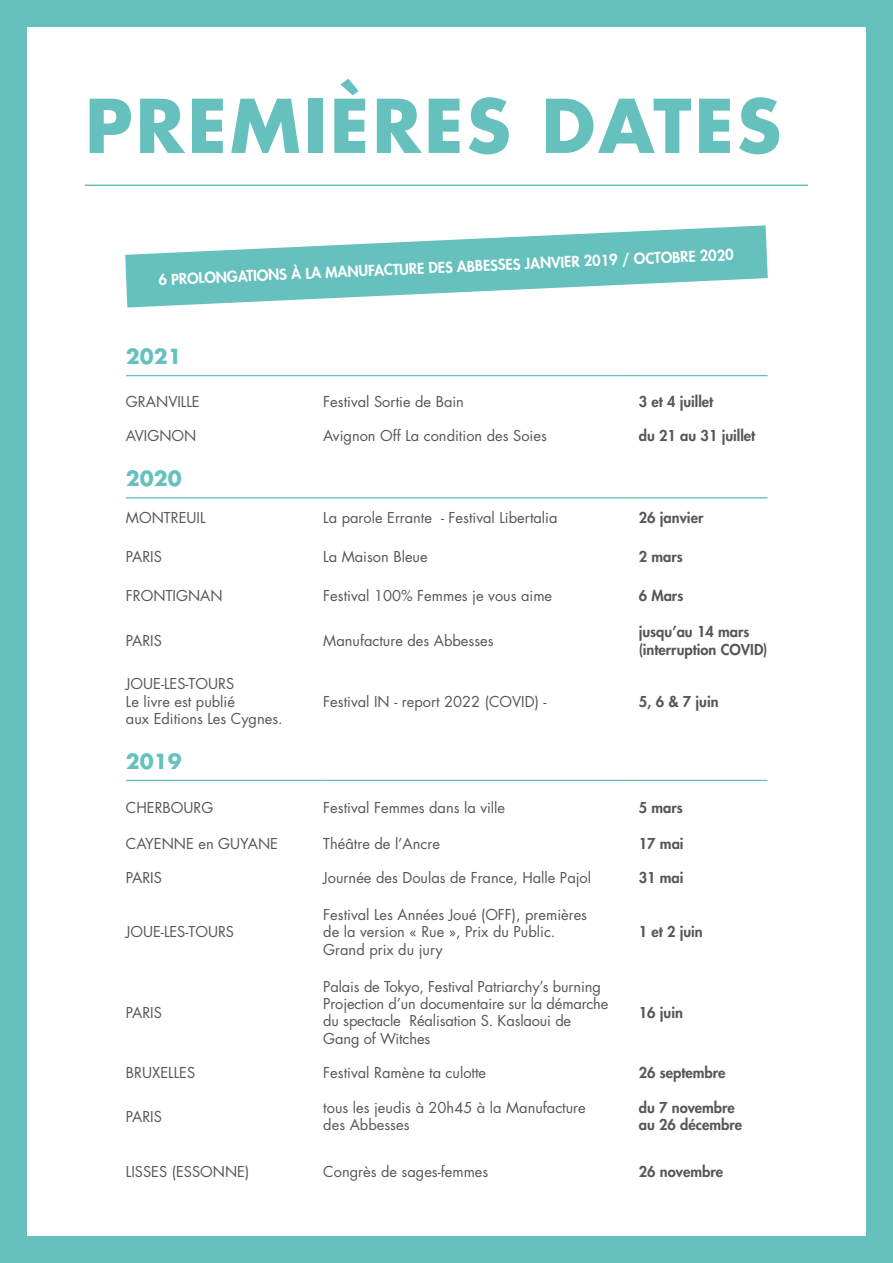
<style>
.page{position:relative;width:893px;height:1263px;background:#fff}
.page>*{position:absolute;margin:0;border:0;box-sizing:border-box;transform-origin:0 0}
.t1{font:700 72px "Futura Std";letter-spacing:.04em;color:#66c1be}
.t2{font:700 20.4px "Futura Std";color:#66c1be}
.t3{font:14.7px/17.2px "Futura Std";color:#575756}
.t4{font:800 14.7px/17.2px "Futura Std";color:#575756}
.t5{font:800 14.7px "Futura Std";color:#fff}
</style>
<div class="page">
<div style="left:0;top:0;width:893px;height:1263px;border:27px solid #66c1be"></div>
<svg style="left:125px;top:225px;width:643px;height:83px;fill:#66c1be"></svg>
<hr style="left:85px;top:185px;width:723px;height:1px;background:#66c1be">
<hr style="left:126px;top:375px;width:197px;height:1px;background:#66c1be">
<hr style="left:323px;top:375px;width:316px;height:1px;background:#66c1be">
<hr style="left:639px;top:375px;width:128px;height:1px;background:#66c1be">
<hr style="left:126px;top:780px;width:197px;height:1px;background:#66c1be">
<hr style="left:323px;top:780px;width:316px;height:1px;background:#66c1be">
<hr style="left:639px;top:780px;width:128px;height:1px;background:#66c1be">
<hr style="left:126px;top:497px;width:197px;height:1px;background:#66c1be">
<hr style="left:323px;top:497px;width:316px;height:1px;background:#66c1be">
<hr style="left:639px;top:497px;width:128px;height:1px;background:#66c1be">
<h1 class="t1" style="left:85px;top:78px;width:698px">PREMIÈRES DATES</h1>
<p class="t5" style="left:158px;top:273px;width:577px;rotate:-3deg">6 PROLONGATIONS À LA MANUFACTURE DES ABBESSES JANVIER 2019 / OCTOBRE 2020</p>
<h2 class="t2" style="left:126px;top:343px;width:57px">2021</h2>
<p class="t3" style="left:126px;top:393px;width:75px">GRANVILLE</p>
<p class="t3" style="left:323px;top:393px;width:142px">Festival Sortie de Bain</p>
<p class="t4" style="left:639px;top:392px;width:76px">3 et 4 juillet</p>
<p class="t3" style="left:126px;top:427px;width:72px">AVIGNON</p>
<p class="t3" style="left:323px;top:427px;width:225px">Avignon Off La condition des Soies</p>
<p class="t4" style="left:639px;top:427px;width:118px">du 21 au 31 juillet</p>
<h2 class="t2" style="left:126px;top:465px;width:57px">2020</h2>
<p class="t3" style="left:126px;top:509px;width:81px">MONTREUIL</p>
<p class="t3" style="left:323px;top:509px;width:236px">La parole Errante - Festival Libertalia</p>
<p class="t4" style="left:639px;top:509px;width:66px">26 janvier</p>
<p class="t3" style="left:126px;top:548px;width:38px">PARIS</p>
<p class="t3" style="left:323px;top:548px;width:106px">La Maison Bleue</p>
<p class="t4" style="left:639px;top:548px;width:46px">2 mars</p>
<p class="t3" style="left:126px;top:587px;width:98px">FRONTIGNAN</p>
<p class="t3" style="left:323px;top:587px;width:230px">Festival 100% Femmes je vous aime</p>
<p class="t4" style="left:639px;top:586px;width:46px">6 Mars</p>
<p class="t3" style="left:126px;top:632px;width:38px">PARIS</p>
<p class="t3" style="left:323px;top:632px;width:172px">Manufacture des Abbesses</p>
<p class="t4" style="left:639px;top:623px;width:130px">jusqu’au 14 mars (interruption COVID)</p>
<p class="t3" style="left:126px;top:675px;width:158px">JOUE-LES-TOURS<br>Le livre est publié<br>aux Editions Les Cygnes.</p>
<p class="t3" style="left:323px;top:693px;width:225px">Festival IN - report 2022 (COVID) -</p>
<p class="t4" style="left:639px;top:692px;width:81px">5, 6 &amp; 7 juin</p>
<h2 class="t2" style="left:126px;top:748px;width:57px">2019</h2>
<p class="t3" style="left:126px;top:799px;width:89px">CHERBOURG</p>
<p class="t3" style="left:323px;top:799px;width:183px">Festival Femmes dans la ville</p>
<p class="t4" style="left:639px;top:798px;width:46px">5 mars</p>
<p class="t3" style="left:126px;top:835px;width:154px">CAYENNE en GUYANE</p>
<p class="t3" style="left:323px;top:835px;width:118px">Théâtre de l’Ancre</p>
<p class="t4" style="left:639px;top:834px;width:46px">17 mai</p>
<p class="t3" style="left:126px;top:869px;width:38px">PARIS</p>
<p class="t3" style="left:323px;top:869px;width:269px">Journée des Doulas de France, Halle Pajol</p>
<p class="t4" style="left:639px;top:869px;width:46px">31 mai</p>
<p class="t3" style="left:126px;top:923px;width:110px">JOUE-LES-TOURS</p>
<p class="t3" style="left:323px;top:906px;width:265px">Festival Les Années Joué (OFF), premières de la version « Rue », Prix du Public.<br>Grand prix du jury</p>
<p class="t4" style="left:639px;top:923px;width:66px">1 et 2 juin</p>
<p class="t3" style="left:126px;top:1004px;width:38px">PARIS</p>
<p class="t3" style="left:323px;top:978px;width:287px">Palais de Tokyo, Festival Patriarchy’s burning Projection d’un documentaire sur la démarche du spectacle Réalisation S. Kaslaoui de Gang of Witches</p>
<p class="t4" style="left:639px;top:1003px;width:46px">16 juin</p>
<p class="t3" style="left:126px;top:1064px;width:71px">BRUXELLES</p>
<p class="t3" style="left:323px;top:1064px;width:164px">Festival Ramène ta culotte</p>
<p class="t4" style="left:639px;top:1064px;width:88px">26 septembre</p>
<p class="t3" style="left:126px;top:1108px;width:38px">PARIS</p>
<p class="t3" style="left:323px;top:1099px;width:264px">tous les jeudis à 20h45 à la Manufacture des Abbesses</p>
<p class="t4" style="left:639px;top:1099px;width:105px">du 7 novembre au 26 décembre</p>
<p class="t3" style="left:126px;top:1163px;width:125px">LISSES (ESSONNE)</p>
<p class="t3" style="left:323px;top:1163px;width:167px">Congrès de sages-femmes</p>
<p class="t4" style="left:639px;top:1163px;width:86px">26 novembre</p>
</div>
